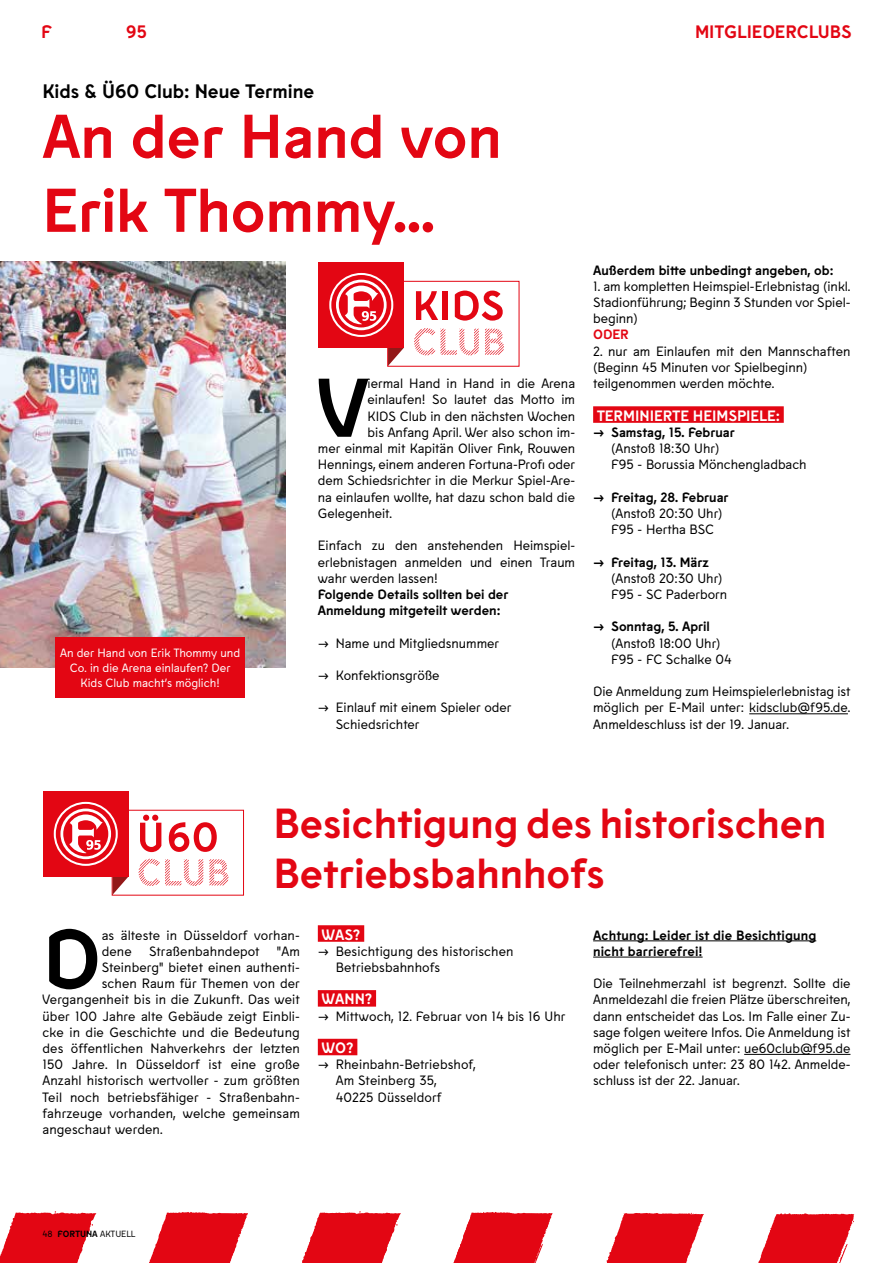
<style>
.page{position:relative;width:893px;height:1263px;background:#fff}
.page>*{position:absolute;margin:0;border:0;box-sizing:border-box;transform-origin:0 0}
.t1{font:700 82.95px "Fortuna Sans";color:#000}
.t2{font:700 61.65px/73.9px "Fortuna Sans";color:#e30613}
.t3{font:700 42px/49.5px "Fortuna Sans";color:#e30613}
.t4{font:700 19.5px "Fortuna Sans";color:#000}
.t5{font:700 18px "Fortuna Sans";color:#e30613}
.t6{font:700 15px "Fortuna Sans";letter-spacing:.005em;color:#fff}
.t7{font:13.5px/16.2px "Fortuna Sans";color:#000}
.t8{font:700 13.5px/16.2px "Fortuna Sans";color:#000}
.t9{font:700 13.5px "Fortuna Sans";color:#e30613}
.t10{font:12px/15px "Fortuna Sans";color:#fff;text-align:center}
.t11{font:9px "Fortuna Sans";color:#000}
.s1{font-weight:700}
</style>
<div class="page">
<div style="left:593px;top:406px;width:191px;height:17px;background:#e30613"></div>
<hr style="left:749px;top:713px;width:99px;height:1px;background:#000">
<div style="left:318px;top:925px;width:46px;height:17px;background:#e30613"></div>
<div style="left:318px;top:990px;width:58px;height:16px;background:#e30613"></div>
<div style="left:318px;top:1039px;width:39px;height:16px;background:#e30613"></div>
<hr style="left:593px;top:940px;width:223px;height:1px;background:#000">
<hr style="left:593px;top:957px;width:110px;height:1px;background:#000">
<hr style="left:744px;top:1054px;width:106px;height:1px;background:#000">
<div style="left:387px;top:281px;width:132px;height:86px;background:#fff;border:1px solid #e30613"></div>
<svg style="left:388px;top:348px;width:16px;height:18px"></svg>
<svg style="left:416px;top:291px;width:22px;height:29px"></svg>
<div style="left:442px;top:291px;width:6px;height:29px;background:#e30613"></div>
<svg style="left:455px;top:291px;width:48px;height:30px"></svg>
<div style="left:319px;top:262px;width:85px;height:86px;background:#e30613"></div>
<svg style="left:328px;top:271px;width:67px;height:68px"></svg>
<svg style="left:329px;top:273px;width:64px;height:64px"></svg>
<svg style="left:331px;top:275px;width:60px;height:60px"></svg>
<svg style="left:336px;top:280px;width:51px;height:50px"></svg>
<svg style="left:339px;top:282px;width:45px;height:45px"></svg>
<svg style="left:345px;top:286px;width:33px;height:38px"></svg>
<svg style="left:414px;top:328px;width:65px;height:27px"></svg>
<svg style="left:485px;top:329px;width:19px;height:26px"></svg>
<div style="left:112px;top:810px;width:132px;height:85px;background:#fff;border:1px solid #e30613"></div>
<svg style="left:113px;top:876px;width:15px;height:19px"></svg>
<svg style="left:140px;top:815px;width:21px;height:37px"></svg>
<svg style="left:169px;top:822px;width:48px;height:30px"></svg>
<div style="left:43px;top:791px;width:85px;height:85px;background:#e30613"></div>
<svg style="left:52px;top:800px;width:67px;height:67px"></svg>
<svg style="left:54px;top:802px;width:64px;height:64px"></svg>
<svg style="left:56px;top:804px;width:60px;height:60px"></svg>
<svg style="left:60px;top:808px;width:51px;height:51px"></svg>
<div style="left:63px;top:811px;width:45px;height:45px;background:#e30613;border-radius:50%"></div>
<svg style="left:69px;top:814px;width:34px;height:39px"></svg>
<svg style="left:139px;top:859px;width:64px;height:27px"></svg>
<svg style="left:209px;top:859px;width:19px;height:26px"></svg>
<svg style="left:0;top:1211px;width:855px;height:52px"></svg>
<img style="left:0;top:261px;width:286px;height:407px">
<div style="left:55px;top:637px;width:190px;height:61px;background:#e30613"></div>
<h3 class="t5" style="left:41px;top:17px;width:12px">F</h3>
<h3 class="t5" style="left:126px;top:17px;width:22px">95</h3>
<h3 class="t5" style="left:695px;top:17px;width:158px">MITGLIEDERCLUBS</h3>
<h3 class="t4" style="left:43px;top:75px;width:273px">Kids &amp; Ü60 Club: Neue Termine</h3>
<h2 class="t2" style="left:43px;top:96px;width:461px">An der Hand von<br>Erik Thommy...</h2>
<p class="t10" style="left:60px;top:645px;width:182px">An der Hand von Erik Thommy und<br>Co. in die Arena einlaufen? Der<br>Kids Club macht’s möglich!</p>
<h1 class="t1" style="left:318px;top:342px;width:51px">V</h1>
<p class="t7" style="left:368px;top:375px;width:209px">iermal Hand in Hand in die Arena</p>
<p class="t7" style="left:368px;top:391px;width:209px">einlaufen! So lautet das Motto im</p>
<p class="t7" style="left:368px;top:407px;width:209px">KIDS Club in den nächsten Wochen</p>
<p class="t7" style="left:368px;top:423px;width:209px">bis Anfang April. Wer also schon im-</p>
<p class="t7" style="left:318px;top:440px;width:259px">mer einmal mit Kapitän Oliver Fink, Rouwen</p>
<p class="t7" style="left:318px;top:456px;width:259px">Hennings, einem anderen Fortuna-Profi oder</p>
<p class="t7" style="left:318px;top:472px;width:259px">dem Schiedsrichter in die Merkur Spiel-Are-</p>
<p class="t7" style="left:318px;top:488px;width:259px">na einlaufen wollte, hat dazu schon bald die</p>
<p class="t7" style="left:318px;top:504px;width:76px">Gelegenheit.</p>
<p class="t7" style="left:318px;top:537px;width:259px;text-align:justify">Einfach zu den anstehenden Heimspiel&shy;erlebnistagen anmelden und einen Traum wahr werden lassen!</p>
<p class="t8" style="left:318px;top:585px;width:192px">Folgende Details sollten bei der<br>Anmeldung mitgeteilt werden:</p>
<p class="t7" style="left:318px;top:634px;width:183px">→ Name und Mitgliedsnummer</p>
<p class="t7" style="left:318px;top:667px;width:123px">→ Konfektionsgröße</p>
<p class="t7" style="left:336px;top:699px;width:177px;text-indent:-18px">→ Einlauf mit einem Spieler oder<br>Schiedsrichter</p>
<p class="t8" style="left:593px;top:261px;width:242px">Außerdem bitte unbedingt angeben, ob:</p>
<p class="t7" style="left:593px;top:277px;width:259px;text-align:justify">1. am kompletten Heimspiel-Erlebnistag (inkl.<br>Stadionführung; Beginn 3 Stunden vor Spiel&shy;beginn)</p>
<p class="t9" style="left:593px;top:324px;width:37px">ODER</p>
<p class="t7" style="left:593px;top:342px;width:259px">2. nur am Einlaufen mit den Mannschaften (Beginn 45 Minuten vor Spielbeginn) teilgenommen werden möchte.</p>
<p class="t6" style="left:597px;top:403px;width:184px">TERMINIERTE HEIMSPIELE:</p>
<p class="t8" style="left:593px;top:423px;width:143px">→ Samstag, 15. Februar</p>
<p class="t7" style="left:611px;top:440px;width:197px">(Anstoß 18:30 Uhr)<br>F95 - Borussia Mönchengladbach</p>
<p class="t8" style="left:593px;top:488px;width:137px">→ Freitag, 28. Februar</p>
<p class="t7" style="left:611px;top:504px;width:113px">(Anstoß 20:30 Uhr)<br>F95 - Hertha BSC</p>
<p class="t8" style="left:593px;top:553px;width:117px">→ Freitag, 13. März</p>
<p class="t7" style="left:611px;top:569px;width:118px">(Anstoß 20:30 Uhr)<br>F95 - SC Paderborn</p>
<p class="t8" style="left:593px;top:618px;width:118px">→ Sonntag, 5. April</p>
<p class="t7" style="left:611px;top:634px;width:122px">(Anstoß 18:00 Uhr)<br>F95 - FC Schalke 04</p>
<p class="t7" style="left:593px;top:683px;width:259px;text-align:justify">Die Anmeldung zum Heimspielerlebnistag ist möglich per E-Mail unter: kidsclub@f95.de.<br>Anmeldeschluss ist der 19. Januar.</p>
<h3 class="t3" style="left:274px;top:796px;width:554px">Besichtigung des historischen<br>Betriebsbahnhofs</h3>
<h1 class="t1" style="left:43px;top:893px;width:60px">D</h1>
<p class="t7" style="left:102px;top:926px;width:200px">as älteste in Düsseldorf vorhan&shy;dene</p>
<p class="t7" style="left:149px;top:942px;width:112px">Straßenbahndepot</p>
<p class="t7" style="left:277px;top:942px;width:24px">"Am</p>
<p class="t7" style="left:102px;top:959px;width:200px">Steinberg" bietet einen authenti-</p>
<p class="t7" style="left:102px;top:975px;width:200px">schen Raum für Themen von der</p>
<p class="t7" style="left:43px;top:991px;width:259px">Vergangenheit bis in die Zukunft. Das weit</p>
<p class="t7" style="left:43px;top:1007px;width:259px">über 100 Jahre alte Gebäude zeigt Einbli-</p>
<p class="t7" style="left:43px;top:1023px;width:259px">cke in die Geschichte und die Bedeutung</p>
<p class="t7" style="left:43px;top:1040px;width:259px">des öffentlichen Nahverkehrs der letzten</p>
<p class="t7" style="left:43px;top:1056px;width:259px">150 Jahre. In Düsseldorf ist eine große</p>
<p class="t7" style="left:43px;top:1072px;width:259px">Anzahl historisch wertvoller - zum größten</p>
<p class="t7" style="left:43px;top:1088px;width:259px">Teil noch betriebsfähiger - Straßenbahn-</p>
<p class="t7" style="left:43px;top:1104px;width:259px">fahrzeuge vorhanden, welche gemeinsam</p>
<p class="t7" style="left:43px;top:1121px;width:122px">angeschaut werden.</p>
<p class="t6" style="left:322px;top:922px;width:40px">WAS?</p>
<p class="t7" style="left:336px;top:942px;width:179px;text-indent:-18px">→ Besichtigung des historischen<br>Betriebsbahnhofs</p>
<p class="t6" style="left:322px;top:987px;width:52px">WANN?</p>
<p class="t7" style="left:318px;top:1007px;width:249px">→ Mittwoch, 12. Februar von 14 bis 16 Uhr</p>
<p class="t6" style="left:322px;top:1036px;width:33px">WO?</p>
<p class="t7" style="left:336px;top:1056px;width:141px;text-indent:-18px">→ Rheinbahn-Betriebshof,<br>Am Steinberg 35,<br>40225 Düsseldorf</p>
<p class="t8" style="left:593px;top:926px;width:225px">Achtung: Leider ist die Besichtigung nicht barrierefrei!</p>
<p class="t7" style="left:593px;top:975px;width:259px;text-align:justify">Die Teilnehmerzahl ist begrenzt. Sollte die Anmeldezahl die freien Plätze überschreiten, dann entscheidet das Los. Im Falle einer Zu&shy;sage folgen weitere Infos. Die Anmeldung ist möglich per E-Mail unter: ue60club@f95.de oder telefonisch unter: 23 80 142. Anmelde&shy;schluss ist der 22. Januar.</p>
<p class="t11" style="left:43px;top:1227px;width:94px">48 <span class="s1">FORTUNA</span> AKTUELL</p>
</div>
